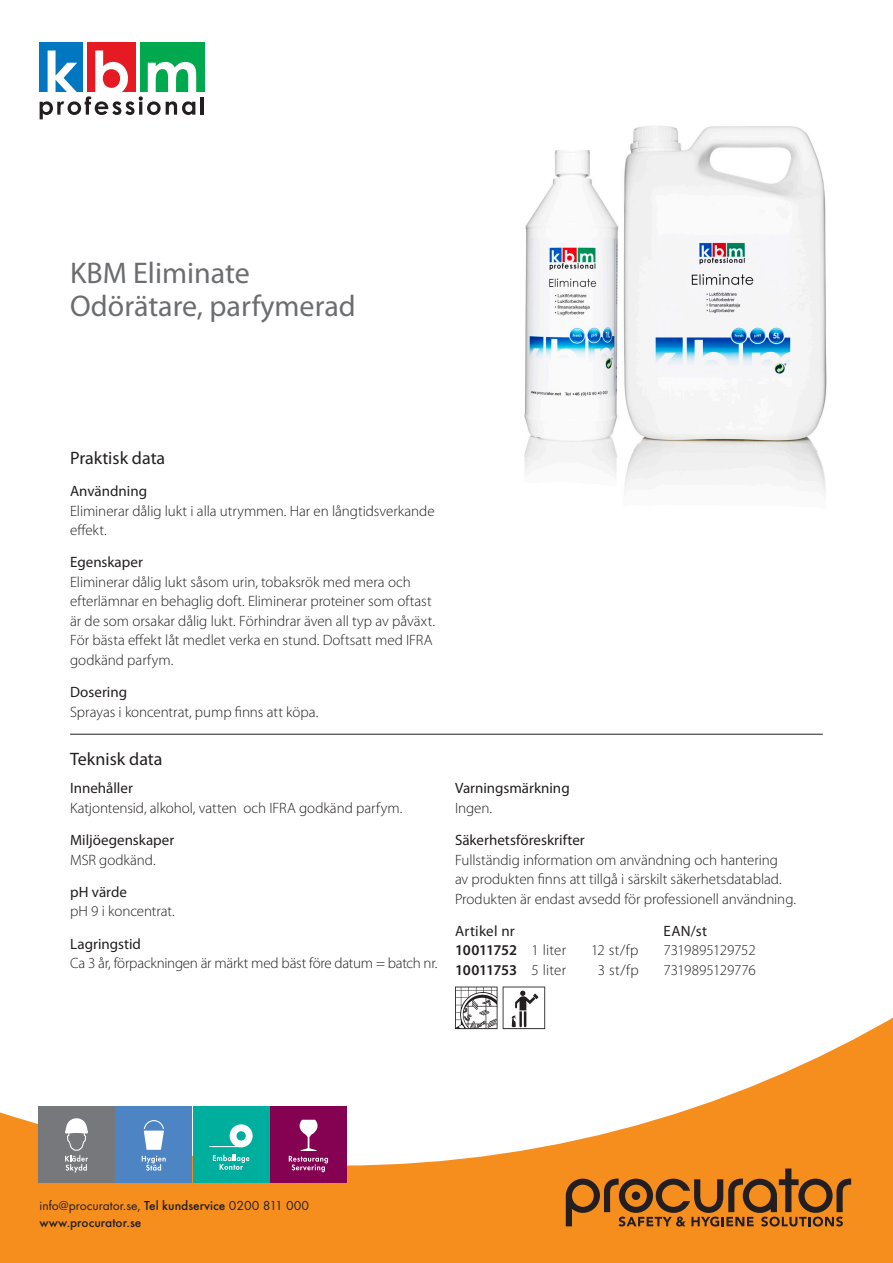
<style>
.page{position:relative;width:893px;height:1263px;background:#fff}
.page>*{position:absolute;margin:0;border:0;box-sizing:border-box;transform-origin:0 0}
.Rubrik_1{font:30px/33px "Myriad Pro";color:#6c6d70}
.Rubrik_2{font:18px "Myriad Pro";color:#231f20}
.Brödtext{font:300 15px/19.5px "Myriad Pro";letter-spacing:-.005em;color:#231f20}
.Rubrik_3{font:15px "Myriad Pro";color:#231f20}
.t1{font:600 15px "Myriad Pro";letter-spacing:-.015em;color:#231f20}
.t2{font:500 13.5px/16.5px "Futura EFOP";color:#231f20}
.s1{font-weight:300}
.s2{font-weight:400}
</style>
<div class="page">
<svg style="left:0;top:991px;width:893px;height:272px"></svg>
<div style="left:270px;top:1106px;width:77px;height:77px;background:#850152"></div>
<svg style="left:289px;top:1120px;width:39px;height:52px"></svg>
<div style="left:116px;top:1106px;width:76px;height:77px;background:#4d84c4"></div>
<svg style="left:142px;top:1120px;width:24px;height:51px"></svg>
<div style="left:193px;top:1106px;width:76px;height:77px;background:#00ae9e"></div>
<svg style="left:213px;top:1154px;width:36px;height:16px"></svg>
<svg style="left:230px;top:1124px;width:23px;height:23px"></svg>
<hr style="left:210px;top:1146px;width:32px;height:1px;background:#fff">
<div style="left:38px;top:1106px;width:77px;height:77px;background:#76787b"></div>
<svg style="left:65px;top:1118px;width:23px;height:54px"></svg>
<svg style="left:566px;top:1168px;width:285px;height:58px;background:#b26a1e"></svg>
<div style="left:40px;top:43px;width:43px;height:49px;background:#0077c0"></div>
<div style="left:140px;top:43px;width:64px;height:49px;background:#00a94d"></div>
<div style="left:87px;top:43px;width:49px;height:49px;background:#e51a23"></div>
<svg style="left:40px;top:51px;width:156px;height:68px"></svg>
<hr style="left:201px;top:97px;width:3px;height:18px;background:#231f20">
<img style="left:623px;top:126px;width:204px;height:368px">
<img style="left:524px;top:150px;width:95px;height:325px">
<svg style="left:503px;top:986px;width:42px;height:43px"></svg>
<svg style="left:455px;top:986px;width:42px;height:43px"></svg>
<hr style="left:70px;top:734px;width:753px;height:1px;background:#231f20">
<p class="Rubrik_1" style="left:70px;top:256px;width:287px">KBM Eliminate<br>Odörätare, parfymerad</p>
<p class="Rubrik_2" style="left:70px;top:447px;width:97px">Praktisk data</p>
<p class="Rubrik_3" style="left:70px;top:482px;width:78px">Användning</p>
<p class="Brödtext" style="left:70px;top:501px;width:366px">Eliminerar dålig lukt i alla utrymmen. Har en långtidsverkande effekt.</p>
<p class="Rubrik_3" style="left:70px;top:553px;width:74px">Egenskaper</p>
<p class="Brödtext" style="left:70px;top:572px;width:366px">Eliminerar dålig lukt såsom urin, tobaksrök med mera och efterlämnar en behaglig doft. Eliminerar proteiner som oftast är de som orsakar dålig lukt. Förhindrar även all typ av påväxt.<br>För bästa effekt låt medlet verka en stund. Doftsatt med IFRA godkänd parfym.</p>
<p class="Rubrik_3" style="left:70px;top:683px;width:58px">Dosering</p>
<p class="Brödtext" style="left:70px;top:702px;width:250px">Sprayas i koncentrat, pump finns att köpa.</p>
<p class="Rubrik_2" style="left:70px;top:748px;width:94px">Teknisk data</p>
<p class="Rubrik_3" style="left:70px;top:779px;width:64px">Innehåller</p>
<p class="Brödtext" style="left:70px;top:798px;width:334px">Katjontensid, alkohol, vatten och IFRA godkänd parfym.</p>
<p class="Rubrik_3" style="left:70px;top:831px;width:106px">Miljöegenskaper</p>
<p class="Brödtext" style="left:70px;top:850px;width:87px">MSR godkänd.</p>
<p class="Rubrik_3" style="left:70px;top:882px;width:58px">pH värde</p>
<p class="Brödtext" style="left:70px;top:902px;width:106px">pH 9 i koncentrat.</p>
<p class="Rubrik_3" style="left:70px;top:934px;width:72px">Lagringstid</p>
<p class="Brödtext" style="left:70px;top:953px;width:369px">Ca 3 år, förpackningen är märkt med bäst före datum = batch nr.</p>
<p class="Rubrik_3" style="left:455px;top:779px;width:116px">Varningsmärkning</p>
<p class="Brödtext" style="left:455px;top:798px;width:39px">Ingen.</p>
<p class="Rubrik_3" style="left:455px;top:831px;width:131px">Säkerhetsföreskrifter</p>
<p class="Brödtext" style="left:455px;top:850px;width:343px">Fullständig information om användning och hantering<br>av produkten finns att tillgå i särskilt säkerhetsdatablad.<br>Produkten är endast avsedd för professionell användning.</p>
<p class="Rubrik_3" style="left:455px;top:921px;width:61px">Artikel nr</p>
<p class="Rubrik_3" style="left:663px;top:921px;width:45px">EAN/st</p>
<p class="t1" style="left:455px;top:941px;width:113px">10011752 <span class="s1">1 liter</span></p>
<p class="Brödtext" style="left:591px;top:941px;width:49px">12 st/fp</p>
<p class="Brödtext" style="left:663px;top:941px;width:94px">7319895129752</p>
<p class="t1" style="left:455px;top:960px;width:113px">10011753 <span class="s1">5 liter</span></p>
<p class="Brödtext" style="left:598px;top:960px;width:42px">3 st/fp</p>
<p class="Brödtext" style="left:663px;top:960px;width:94px">7319895129776</p>
<p class="t2" style="left:40px;top:1197px;width:271px"><span class="s2">info@procurator.se,</span> Tel kundservice <span class="s2">0200 811 000 </span>www.procurator.se</p>
</div>
